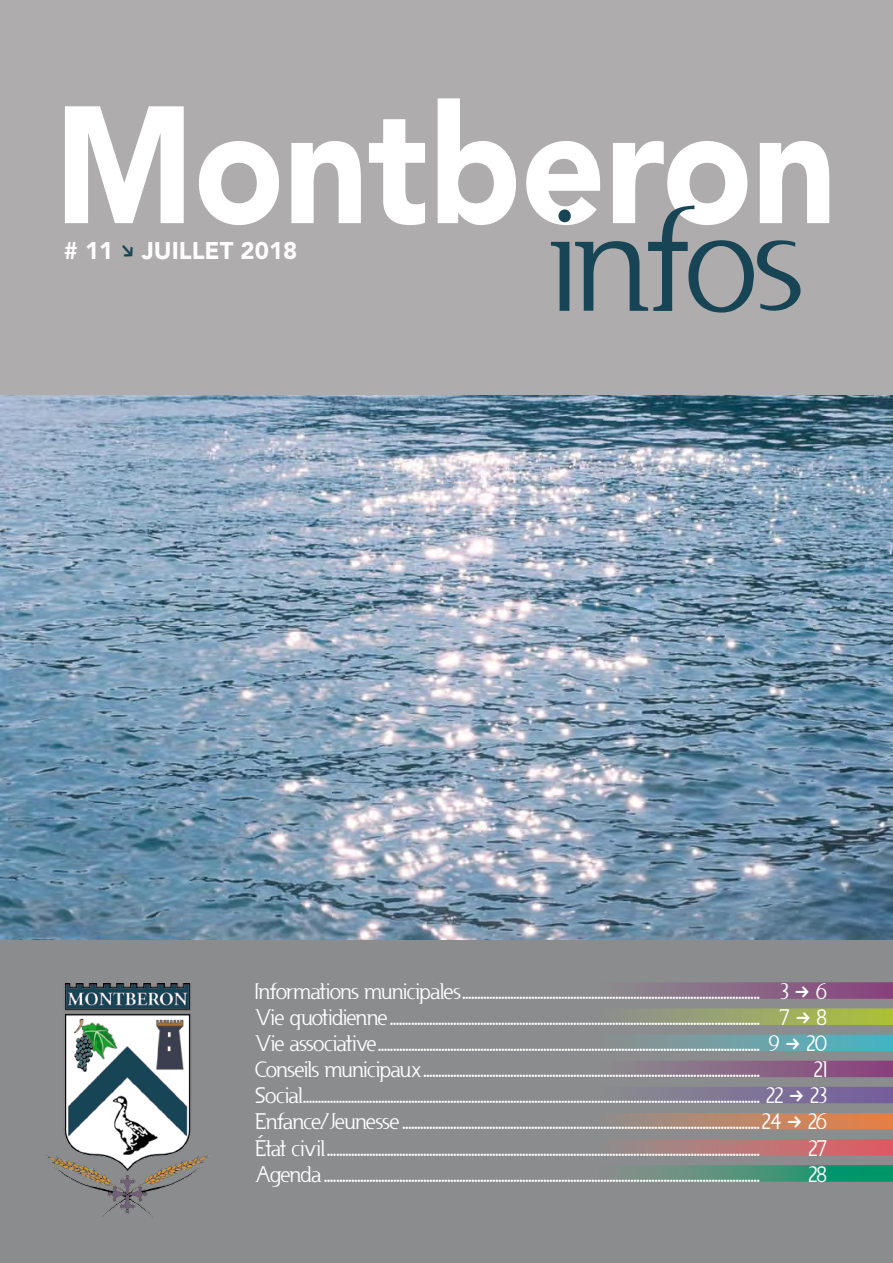
<style>
.page{position:relative;width:893px;height:1263px;background:#fff}
.page>*{position:absolute;margin:0;border:0;box-sizing:border-box;transform-origin:0 0}
.t1{font:900 165px "Avenir LT Std";letter-spacing:-.005em;color:#fff;scale:.9 1}
.t2{font:135px "Usenet";letter-spacing:-.025em;color:#184556}
.t3{font:900 24px "Avenir LT Std";color:#fff}
.t4{font:21px "Usenet";letter-spacing:-.03em;color:#fff}
.t5{font:21px "Usenet";letter-spacing:-.01em;color:#fff}
</style>
<div class="page">
<div style="left:0;top:911px;width:893px;height:352px;background:#8b8c8d"></div>
<div style="left:0;top:0;width:893px;height:425px;background:#aeacac"></div>
<div style="left:595px;top:982px;width:298px;height:17px;background:linear-gradient(to right,#8b8f8e,#88417c)"></div>
<div style="left:595px;top:1008px;width:298px;height:17px;background:linear-gradient(to right,#8a8c94,#acc13c)"></div>
<div style="left:595px;top:1034px;width:298px;height:17px;background:linear-gradient(to right,#918e8c,#49b5c4)"></div>
<div style="left:595px;top:1061px;width:298px;height:16px;background:linear-gradient(to right,#8b8f8e,#88417c)"></div>
<div style="left:595px;top:1087px;width:298px;height:16px;background:linear-gradient(to right,#8b8d8e,#745e9e)"></div>
<div style="left:595px;top:1113px;width:298px;height:16px;background:linear-gradient(to right,#8f8e8e,#e88046)"></div>
<div style="left:595px;top:1139px;width:298px;height:16px;background:linear-gradient(to right,#90918d,#e35c63)"></div>
<svg style="left:630px;top:1165px;width:263px;height:17px"></svg>
<img style="left:46px;top:983px;width:164px;height:234px">
<img style="left:0;top:396px;width:893px;height:543px">
<svg style="left:796px;top:986px;width:13px;height:11px"></svg>
<svg style="left:797px;top:1012px;width:13px;height:11px"></svg>
<svg style="left:786px;top:1038px;width:14px;height:11px"></svg>
<svg style="left:790px;top:1090px;width:13px;height:12px"></svg>
<svg style="left:788px;top:1117px;width:13px;height:11px"></svg>
<h1 class="t1" style="left:54px;top:66px;width:871px">Montberon</h1>
<h2 class="t2" style="left:549px;top:176px;width:255px">infos</h2>
<p class="t3" style="left:64px;top:236px;width:235px"># 11 JUILLET 2018</p>
<p class="t4" style="left:255px;top:978px;width:535px">Informations municipales................................................................................................... 3</p>
<p class="t4" style="left:816px;top:978px;width:12px">6</p>
<p class="t4" style="left:255px;top:1004px;width:536px">Vie quotidienne ........................................................................................................................... 7</p>
<p class="t4" style="left:817px;top:1004px;width:11px">8</p>
<p class="t4" style="left:255px;top:1030px;width:526px">Vie associative............................................................................................................................... 9</p>
<p class="t4" style="left:807px;top:1030px;width:21px">20</p>
<p class="t4" style="left:255px;top:1056px;width:506px">Conseils municipaux................................................................................................................</p>
<p class="t4" style="left:814px;top:1056px;width:14px">21</p>
<p class="t5" style="left:255px;top:1082px;width:529px">Social........................................................................................................................................................ 22</p>
<p class="t4" style="left:810px;top:1082px;width:18px">23</p>
<p class="t4" style="left:255px;top:1108px;width:527px">Enfance/Jeunesse .......................................................................................................................24</p>
<p class="t4" style="left:808px;top:1108px;width:20px">26</p>
<p class="t4" style="left:255px;top:1134px;width:506px">État civil................................................................................................................................................</p>
<p class="t4" style="left:809px;top:1134px;width:19px">27</p>
<p class="t4" style="left:255px;top:1161px;width:506px">Agenda.................................................................................................................................................</p>
<p class="t4" style="left:809px;top:1161px;width:20px">28</p>
</div>
